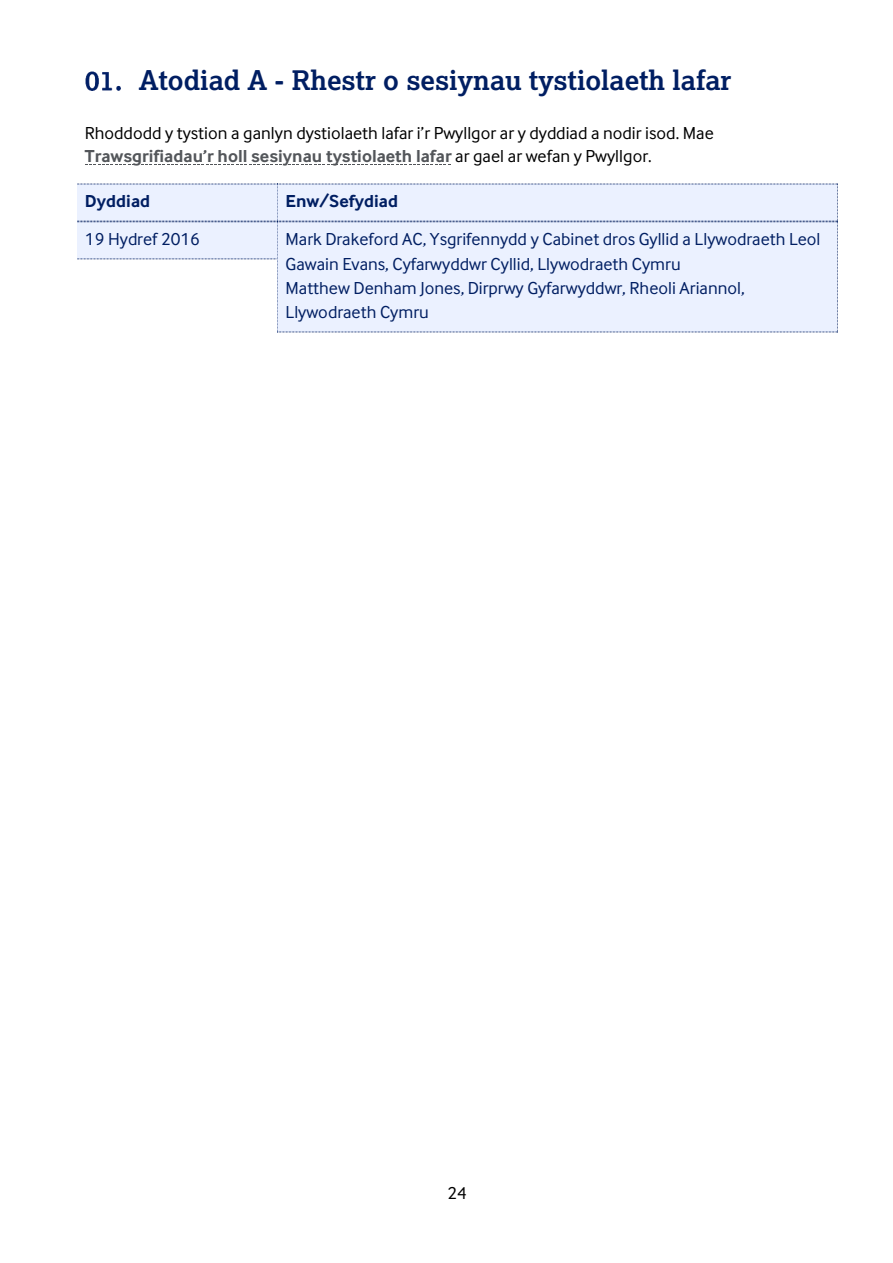
<style>
.page{position:relative;width:893px;height:1263px;background:#fff}
.page>*{position:absolute;margin:0;border:0;box-sizing:border-box;transform-origin:0 0}
.t1{font:700 27px "Cynulliad Serif";color:#001e62}
.t2{font:18px/24.3px "Cynulliad Sans";color:#001e62}
.t3{font:18px/22.8px "Cynulliad Sans";color:#000}
.t4{font:700 18px "Cynulliad Sans";color:#001e62}
.s1{font-weight:700;color:#53565a}
</style>
<div class="page">
<img style="left:85px;top:71px;width:36px;height:20px">
<svg style="left:85px;top:164px;width:365px;height:1px"></svg>
<svg style="left:77px;top:184px;width:761px;height:149px;background:#eaf0fd"></svg>
<h1 class="t1" style="left:139px;top:64px;width:594px">Atodiad A - Rhestr o sesiynau tystiolaeth lafar</h1>
<p class="t3" style="left:85px;top:121px;width:630px">Rhoddodd y tystion a ganlyn dystiolaeth lafar i’r Pwyllgor ar y dyddiad a nodir isod. Mae<br><span class="s1">Trawsgrifiadau’r holl sesiynau tystiolaeth lafar</span> ar gael ar wefan y Pwyllgor.</p>
<p class="t4" style="left:85px;top:190px;width:67px">Dyddiad</p>
<p class="t4" style="left:286px;top:190px;width:114px">Enw/Sefydiad</p>
<p class="t2" style="left:85px;top:226px;width:117px">19 Hydref 2016</p>
<p class="t2" style="left:286px;top:226px;width:536px">Mark Drakeford AC, Ysgrifennydd y Cabinet dros Gyllid a Llywodraeth Leol Gawain Evans, Cyfarwyddwr Cyllid, Llywodraeth Cymru<br>Matthew Denham Jones, Dirprwy Gyfarwyddwr, Rheoli Ariannol, Llywodraeth Cymru</p>
<p class="t3" style="left:447px;top:1181px;width:21px">24</p>
</div>
